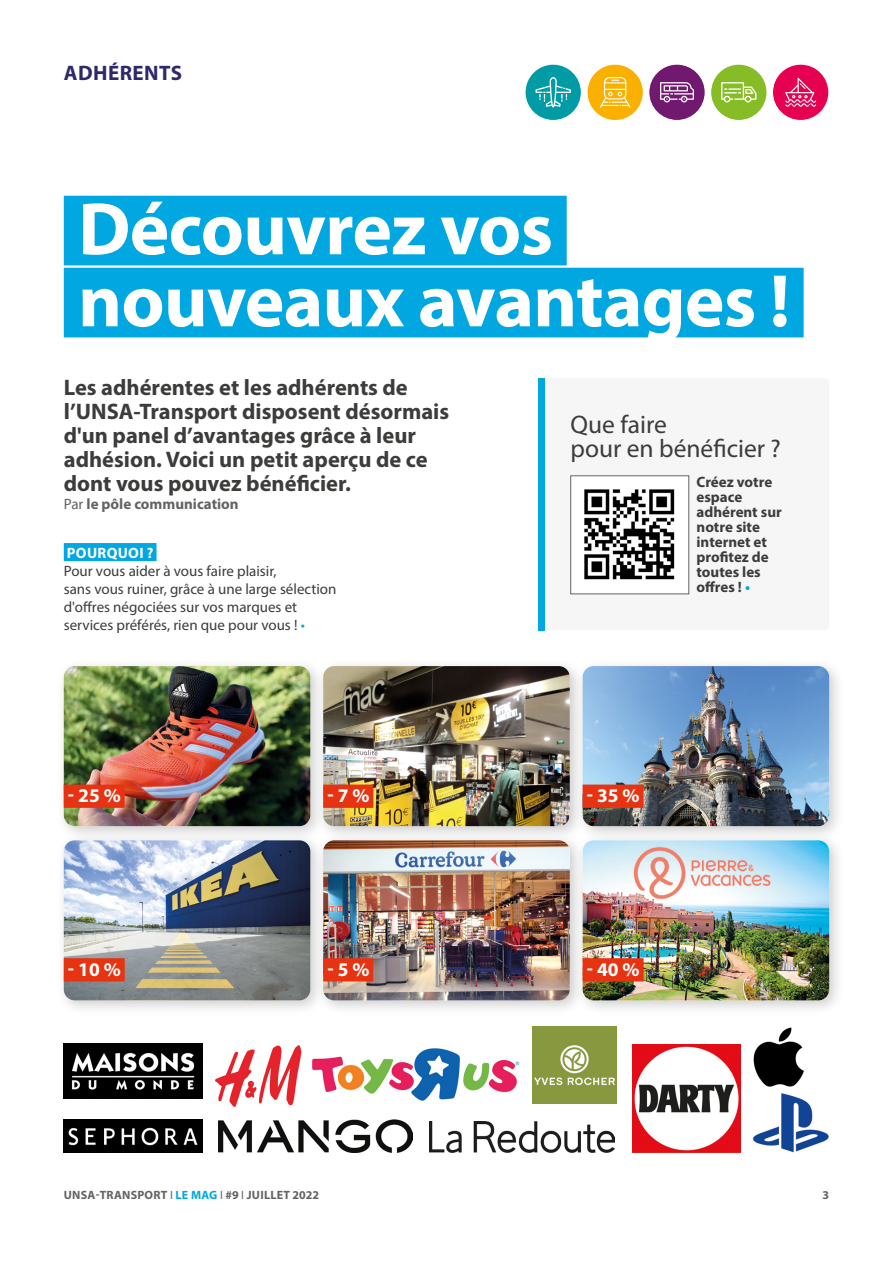
<style>
.page{position:relative;width:893px;height:1263px;background:#fff}
.page>*{position:absolute;margin:0;border:0;box-sizing:border-box;transform-origin:0 0}
.t1{font:700 75px/72px "Myriad Pro";letter-spacing:-.01em;color:#fff}
.t2{font:25.5px/24px "Myriad Pro";color:#3c3c3b}
.t3{font:700 22.5px/24px "Myriad Pro";color:#3c3c3b}
.t4{font:700 21px "Myriad Pro";letter-spacing:.02em;color:#2f296c}
.t5{font:700 19.35px "Myriad Pro";color:#fff}
.t6{font:15px/18px "Myriad Pro";color:#3c3c3b}
.t7{font:700 15px/15px "Myriad Pro";color:#3c3c3b}
.t8{font:700 15px "Myriad Pro";color:#646363}
.t9{font:700 15px "Myriad Pro";letter-spacing:.02em;color:#fff}
.t10{font:700 12px "Myriad Pro";letter-spacing:.02em;color:#646363}
.s1{font-weight:400}
.s2{color:#00a7e1}
</style>
<div class="page">
<div style="left:64px;top:196px;width:503px;height:69px;background:#00a7e1"></div>
<div style="left:64px;top:268px;width:740px;height:69px;background:#00a7e1"></div>
<div style="left:538px;top:378px;width:291px;height:252px;background:#f6f6f6;border-radius:4px"></div>
<div style="left:538px;top:378px;width:7px;height:252px;background:#00a7e1"></div>
<img style="left:312px;top:1048px;width:208px;height:53px">
<div style="left:64px;top:543px;width:92px;height:18px;background:#00a7e1"></div>
<div style="left:55px;top:658px;width:271px;height:184px;background:#000;opacity:.2"></div>
<img style="left:64px;top:666px;width:246px;height:160px">
<div style="left:574px;top:658px;width:271px;height:184px;background:#000;opacity:.2"></div>
<img style="left:586px;top:666px;width:243px;height:160px">
<div style="left:315px;top:832px;width:271px;height:184px;background:#000;opacity:.2"></div>
<img style="left:326px;top:842px;width:244px;height:158px">
<div style="left:315px;top:658px;width:271px;height:184px;background:#000;opacity:.2"></div>
<img style="left:323px;top:666px;width:247px;height:160px">
<div style="left:55px;top:832px;width:271px;height:184px;background:#000;opacity:.2"></div>
<img style="left:64px;top:840px;width:246px;height:160px">
<div style="left:574px;top:832px;width:271px;height:184px;background:#000;opacity:.2"></div>
<img style="left:583px;top:840px;width:246px;height:160px">
<div style="left:64px;top:784px;width:61px;height:24px;background:#e63312"></div>
<div style="left:583px;top:784px;width:61px;height:24px;background:#e63312"></div>
<div style="left:323px;top:958px;width:50px;height:23px;background:#e63312"></div>
<div style="left:583px;top:958px;width:61px;height:23px;background:#e63312"></div>
<div style="left:323px;top:784px;width:50px;height:24px;background:#e63312"></div>
<div style="left:64px;top:958px;width:61px;height:23px;background:#e63312"></div>
<img style="left:64px;top:1043px;width:138px;height:55px">
<img style="left:64px;top:1119px;width:138px;height:33px">
<img style="left:429px;top:1122px;width:185px;height:30px">
<img style="left:218px;top:1119px;width:194px;height:33px">
<img style="left:215px;top:1045px;width:87px;height:62px">
<img style="left:633px;top:1044px;width:107px;height:108px">
<img style="left:753px;top:1093px;width:76px;height:59px">
<img style="left:753px;top:1027px;width:51px;height:60px">
<img style="left:533px;top:1026px;width:83px;height:77px">
<img style="left:584px;top:489px;width:91px;height:91px">
<div style="left:570px;top:476px;width:119px;height:118px;border:1px solid #646363"></div>
<div style="left:525px;top:64px;width:56px;height:56px;background:#009ba4;border-radius:50%"></div>
<svg style="left:535px;top:77px;width:36px;height:30px"></svg>
<div style="left:525px;top:64px;width:57px;height:57px;border:1px solid #fff;border-radius:50%"></div>
<div style="left:587px;top:64px;width:56px;height:56px;background:#f9b000;border-radius:50%"></div>
<svg style="left:600px;top:77px;width:30px;height:31px"></svg>
<div style="left:587px;top:64px;width:57px;height:57px;border:1px solid #fff;border-radius:50%"></div>
<div style="left:649px;top:64px;width:56px;height:56px;background:#71196f;border-radius:50%"></div>
<svg style="left:660px;top:82px;width:34px;height:20px"></svg>
<div style="left:648px;top:64px;width:57px;height:57px;border:1px solid #fff;border-radius:50%"></div>
<div style="left:711px;top:64px;width:56px;height:56px;background:#86bc25;border-radius:50%"></div>
<svg style="left:721px;top:82px;width:35px;height:20px"></svg>
<div style="left:710px;top:64px;width:57px;height:57px;border:1px solid #fff;border-radius:50%"></div>
<div style="left:772px;top:64px;width:57px;height:56px;background:#e50051;border-radius:50%"></div>
<svg style="left:785px;top:78px;width:31px;height:29px"></svg>
<div style="left:772px;top:64px;width:57px;height:57px;border:1px solid #fff;border-radius:50%"></div>
<p class="t4" style="left:64px;top:59px;width:120px">ADHÉRENTS</p>
<h1 class="t1" style="left:78px;top:191px;width:713px">Découvrez vos nouveaux avantages !</h1>
<p class="t3" style="left:64px;top:375px;width:387px">Les adhérentes et les adhérents de l’UNSA-Transport disposent désormais d'un panel d’avantages grâce à leur adhésion. Voici un petit aperçu de ce dont vous pouvez bénéficier.</p>
<p class="t8" style="left:64px;top:494px;width:176px"><span class="s1">Par</span> le pôle communication</p>
<p class="t9" style="left:67px;top:543px;width:88px">POURQUOI ?</p>
<p class="t6" style="left:64px;top:562px;width:274px">Pour vous aider à vous faire plaisir,<br>sans vous ruiner, grâce à une large sélection d'offres négociées sur vos marques et services préférés, rien que pour vous ! <span class="s2">•</span></p>
<p class="t2" style="left:570px;top:412px;width:212px">Que faire<br>pour en bénéficier ?</p>
<p class="t7" style="left:696px;top:474px;width:87px">Créez votre espace adhérent sur notre site internet et profitez de toutes les offres ! <span class="s2">•</span></p>
<p class="t5" style="left:68px;top:783px;width:54px">- 25 %</p>
<p class="t5" style="left:587px;top:783px;width:54px">- 35 %</p>
<p class="t5" style="left:327px;top:783px;width:44px">- 7 %</p>
<p class="t5" style="left:68px;top:956px;width:54px">- 10 %</p>
<p class="t5" style="left:327px;top:956px;width:44px">- 5 %</p>
<p class="t5" style="left:587px;top:956px;width:54px">- 40 %</p>
<p class="t10" style="left:64px;top:1187px;width:257px">UNSA-TRANSPORT <span class="s1">I</span> <span class="s2">LE MAG</span> <span class="s1">I</span> #9 <span class="s1">I</span> JUILLET 2022</p>
<p class="t10" style="left:822px;top:1187px;width:8px">3</p>
</div>
